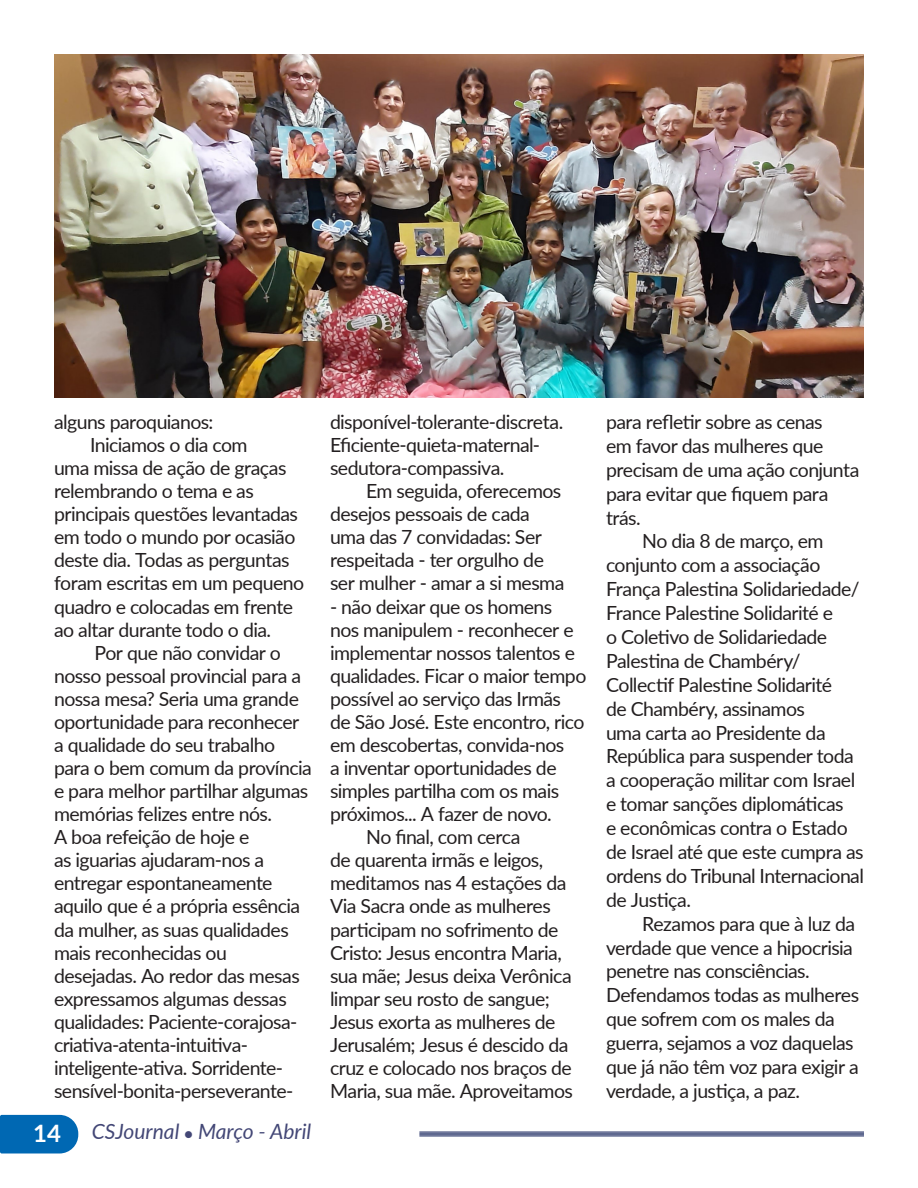
<style>
.page{position:relative;width:918px;height:1188px;background:#fff}
.page>*{position:absolute;margin:0;border:0;box-sizing:border-box;transform-origin:0 0}
.t1{font:700 24px "Lato";color:#fff}
.t2{font:italic 21px "Lato";color:#434776}
.t3{font:19.5px/23.1px "Lato";letter-spacing:-.03em;color:#231f20}
</style>
<div class="page">
<img style="left:54px;top:54px;width:810px;height:343px">
<div style="left:0;top:1115px;width:78px;height:38px;background:#0068b3"></div>
<hr style="left:419px;top:1132px;width:445px;height:4px;background:#70789b">
<hr style="left:419px;top:1132px;width:445px;height:1px;background:#071653">
<hr style="left:419px;top:1133px;width:445px;height:2px;background:#071653">
<hr style="left:419px;top:1136px;width:445px;height:1px;background:#071653">
<p class="t3" style="left:54px;top:409px;width:161px">alguns paroquianos:</p>
<p class="t3" style="left:54px;top:433px;width:252px;text-indent:36px">Iniciamos o dia com<br>uma missa de ação de graças relembrando o tema e as principais questões levantadas em todo o mundo por ocasião deste dia. Todas as perguntas foram escritas em um pequeno quadro e colocadas em frente ao altar durante todo o dia.</p>
<p class="t3" style="left:54px;top:640px;width:259px;text-indent:41px">Por que não convidar o nosso pessoal provincial para a nossa mesa? Seria uma grande oportunidade para reconhecer a qualidade do seu trabalho para o bem comum da província e para melhor partilhar algumas memórias felizes entre nós.<br>A boa refeição de hoje e<br>as iguarias ajudaram-nos a entregar espontaneamente aquilo que é a própria essência da mulher, as suas qualidades mais reconhecidas ou desejadas. Ao redor das mesas expressamos algumas dessas qualidades: Paciente-corajosa&shy;criativa-atenta-intuitiva&shy;inteligente-ativa. Sorridente&shy;sensível-bonita-perseverante-</p>
<p class="t1" style="left:33px;top:1116px;width:30px">14</p>
<p class="t2" style="left:92px;top:1117px;width:221px">CSJournal ● Março - Abril</p>
<p class="t3" style="left:330px;top:409px;width:235px">disponível-tolerante-discreta.<br>Eficiente-quieta-maternal&shy;sedutora-compassiva.</p>
<p class="t3" style="left:330px;top:479px;width:236px;text-indent:36px">Em seguida, oferecemos desejos pessoais de cada uma das 7 convidadas: Ser respeitada - ter orgulho de ser mulher - amar a si mesma</p>
<p class="t3" style="left:330px;top:594px;width:258px">- não deixar que os homens nos manipulem - reconhecer e implementar nossos talentos e qualidades. Ficar o maior tempo possível ao serviço das Irmãs de São José. Este encontro, rico em descobertas, convida-nos<br>a inventar oportunidades de simples partilha com os mais próximos... A fazer de novo.</p>
<p class="t3" style="left:330px;top:825px;width:245px;text-indent:36px">No final, com cerca<br>de quarenta irmãs e leigos, meditamos nas 4 estações da<br>Via Sacra onde as mulheres participam no sofrimento de<br>Cristo: Jesus encontra Maria, sua mãe; Jesus deixa Verônica limpar seu rosto de sangue;<br>Jesus exorta as mulheres de<br>Jerusalém; Jesus é descido da cruz e colocado nos braços de<br>Maria, sua mãe. Aproveitamos</p>
<p class="t3" style="left:606px;top:409px;width:255px;line-height:23.9px">para refletir sobre as cenas<br>em favor das mulheres que precisam de uma ação conjunta para evitar que fiquem para trás.</p>
<p class="t3" style="left:606px;top:529px;width:260px;line-height:23.9px;text-indent:36px">No dia 8 de março, em conjunto com a associação<br>França Palestina Solidariedade/<br>France Palestine Solidarité e<br>o Coletivo de Solidariedade<br>Palestina de Chambéry/<br>Collectif Palestine Solidarité<br>de Chambéry, assinamos<br>uma carta ao Presidente da<br>República para suspender toda a cooperação militar com Israel e tomar sanções diplomáticas<br>e econômicas contra o Estado de Israel até que este cumpra as ordens do Tribunal Internacional de Justiça.</p>
<p class="t3" style="left:606px;top:911px;width:255px;line-height:23.9px;text-indent:36px">Rezamos para que à luz da verdade que vence a hipocrisia penetre nas consciências.<br>Defendamos todas as mulheres que sofrem com os males da guerra, sejamos a voz daquelas que já não têm voz para exigir a verdade, a justiça, a paz.</p>
</div>
